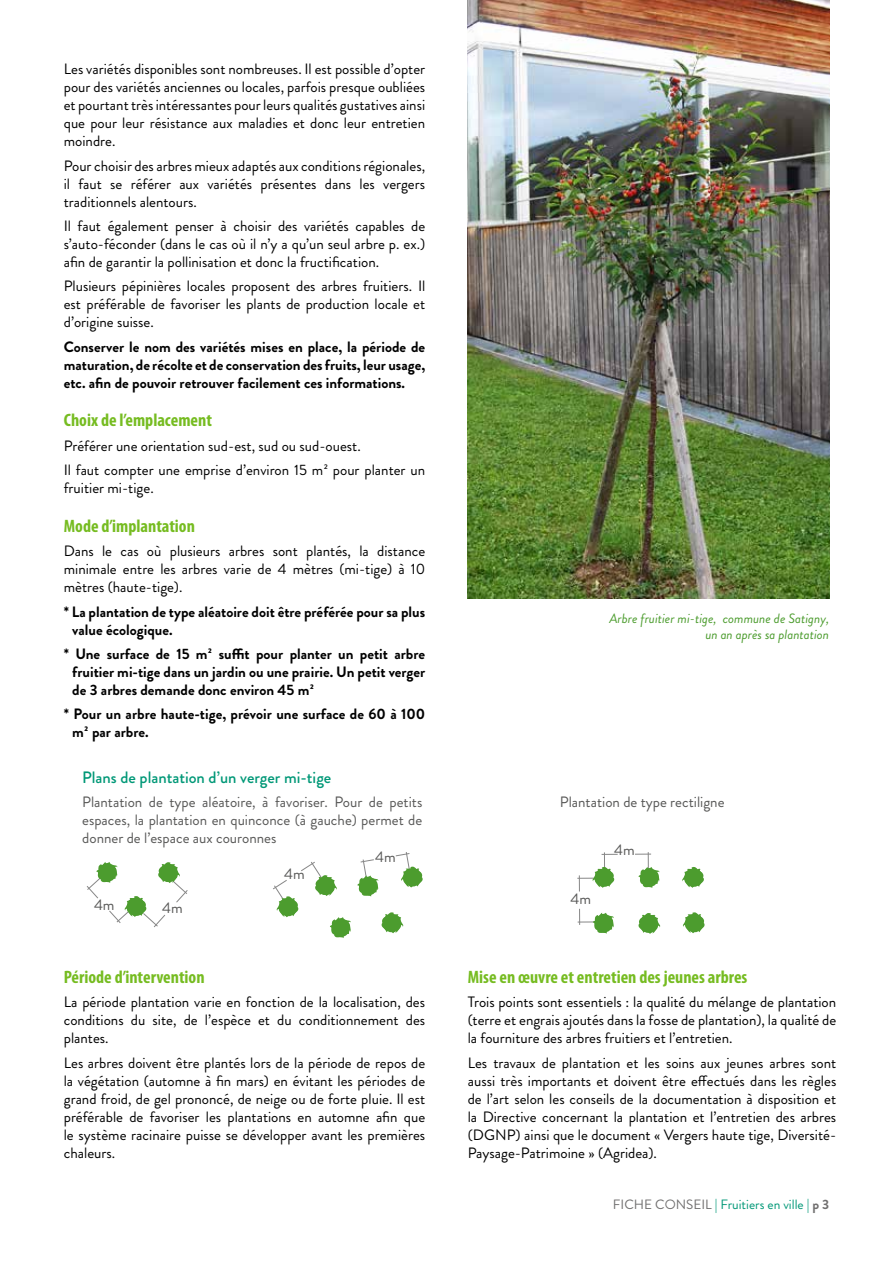
<style>
.page{position:relative;width:893px;height:1263px;background:#fff}
.page>*{position:absolute;margin:0;border:0;box-sizing:border-box;transform-origin:0 0}
.t1{font:700 condensed 18px "Myriad Pro";color:#76bc21}
.t2{font:500 16.5px "Brandon Grotesque";color:#009877}
.t3{font:15.3px "Brandon Grotesque";color:#575756}
.t4{font:15px/18px "Brandon Grotesque";color:#000;text-align:justify}
.t5{font:700 15px/18px "Brandon Grotesque";color:#000;text-align:justify}
.t6{font:15px/18px "Brandon Grotesque";color:#575756;text-align:justify}
.t7{font:italic 13.5px/16.2px "Brandon Grotesque";color:#4c9c2e;text-align:right}
.t8{font:13.5px "Brandon Grotesque";color:#009877}
.s1{color:#706f6f}
.s2{font-weight:700;color:#706f6f}
</style>
<div class="page">
<img style="left:468px;top:0;width:361px;height:599px">
<svg style="left:381px;top:912px;width:22px;height:21px"></svg>
<svg style="left:638px;top:913px;width:22px;height:21px"></svg>
<svg style="left:682px;top:867px;width:22px;height:21px"></svg>
<svg style="left:683px;top:912px;width:22px;height:21px"></svg>
<svg style="left:86px;top:862px;width:102px;height:66px"></svg>
<svg style="left:357px;top:859px;width:21px;height:37px"></svg>
<svg style="left:273px;top:861px;width:78px;height:77px"></svg>
<svg style="left:395px;top:852px;width:28px;height:35px"></svg>
<svg style="left:635px;top:852px;width:25px;height:36px"></svg>
<svg style="left:578px;top:909px;width:36px;height:25px"></svg>
<svg style="left:577px;top:852px;width:41px;height:39px"></svg>
<p class="t4" style="left:64px;top:60px;width:363px">Les variétés disponibles sont nombreuses. Il est possible d’opter pour des variétés anciennes ou locales, parfois presque oubliées et pourtant très intéressantes pour leurs qualités gustatives ainsi que pour leur résistance aux maladies et donc leur entretien moindre.</p>
<p class="t4" style="left:64px;top:157px;width:363px">Pour choisir des arbres mieux adaptés aux conditions régionales, il faut se référer aux variétés présentes dans les vergers traditionnels alentours.</p>
<p class="t4" style="left:64px;top:217px;width:363px">Il faut également penser à choisir des variétés capables de s’auto-féconder (dans le cas où il n’y a qu’un seul arbre p. ex.) afin de garantir la pollinisation et donc la fructification.</p>
<p class="t4" style="left:64px;top:277px;width:363px">Plusieurs pépinières locales proposent des arbres fruitiers. Il est préférable de favoriser les plants de production locale et d’origine suisse.</p>
<p class="t5" style="left:64px;top:338px;width:363px">Conserver le nom des variétés mises en place, la période de maturation, de récolte et de conservation des fruits, leur usage, etc. afin de pouvoir retrouver facilement ces informations.</p>
<p class="t1" style="left:64px;top:409px;width:150px">Choix de l’emplacement</p>
<p class="t4" style="left:64px;top:434px;width:363px;line-height:24.3px">Préférer une orientation sud-est, sud ou sud-ouest.<br>Il faut compter une emprise d’environ 15 m2 pour planter un</p>
<p class="t4" style="left:64px;top:479px;width:91px">fruitier mi-tige.</p>
<p class="t1" style="left:64px;top:515px;width:133px">Mode d’implantation</p>
<p class="t4" style="left:64px;top:542px;width:363px">Dans le cas où plusieurs arbres sont plantés, la distance minimale entre les arbres varie de 4 mètres (mi-tige) à 10 mètres (haute-tige).</p>
<p class="t5" style="left:72px;top:603px;width:354px;text-indent:-9px">* La plantation de type aléatoire doit être préférée pour sa plus value écologique.</p>
<p class="t5" style="left:72px;top:645px;width:354px;text-indent:-9px">* Une surface de 15 m2 suffit pour planter un petit arbre fruitier mi-tige dans un jardin ou une prairie. Un petit verger de 3 arbres demande donc environ 45 m2</p>
<p class="t5" style="left:72px;top:705px;width:354px;text-indent:-9px">* Pour un arbre haute-tige, prévoir une surface de 60 à 100 m2 par arbre.</p>
<p class="t7" style="left:609px;top:610px;width:221px">Arbre fruitier mi-tige, commune de Satigny, un an après sa plantation</p>
<p class="t2" style="left:82px;top:766px;width:251px">Plans de plantation d’un verger mi-tige</p>
<p class="t6" style="left:82px;top:793px;width:342px">Plantation de type aléatoire, à favoriser. Pour de petits espaces, la plantation en quinconce (à gauche) permet de donner de l’espace aux couronnes</p>
<p class="t6" style="left:560px;top:793px;width:166px">Plantation de type rectiligne</p>
<p class="t3" style="left:614px;top:839px;width:22px">4m</p>
<p class="t3" style="left:375px;top:846px;width:22px">4m</p>
<p class="t3" style="left:94px;top:894px;width:22px">4m</p>
<p class="t3" style="left:162px;top:897px;width:22px">4m</p>
<p class="t3" style="left:284px;top:863px;width:22px">4m</p>
<p class="t1" style="left:64px;top:966px;width:142px">Période d’intervention</p>
<p class="t4" style="left:64px;top:993px;width:363px">La période plantation varie en fonction de la localisation, des conditions du site, de l’espèce et du conditionnement des plantes.</p>
<p class="t4" style="left:64px;top:1054px;width:363px">Les arbres doivent être plantés lors de la période de repos de la végétation (automne à fin mars) en évitant les périodes de grand froid, de gel prononcé, de neige ou de forte pluie. Il est préférable de favoriser les plantations en automne afin que le système racinaire puisse se développer avant les premières chaleurs.</p>
<p class="t3" style="left:570px;top:888px;width:22px">4m</p>
<p class="t1" style="left:468px;top:966px;width:281px">Mise en œuvre et entretien des jeunes arbres</p>
<p class="t4" style="left:468px;top:993px;width:370px">Trois points sont essentiels : la qualité du mélange de plantation (terre et engrais ajoutés dans la fosse de plantation), la qualité de la fourniture des arbres fruitiers et l’entretien.</p>
<p class="t4" style="left:468px;top:1054px;width:370px">Les travaux de plantation et les soins aux jeunes arbres sont aussi très importants et doivent être effectués dans les règles de l’art selon les conseils de la documentation à disposition et la Directive concernant la plantation et l’entretien des arbres (DGNP) ainsi que le document « Vergers haute tige, Diversité-Paysage-Patrimoine » (Agridea).</p>
<p class="t8" style="left:613px;top:1195px;width:218px"><span class="s1">FICHE CONSEIL</span> | Fruitiers en ville | <span class="s2">p 3</span></p>
</div>
